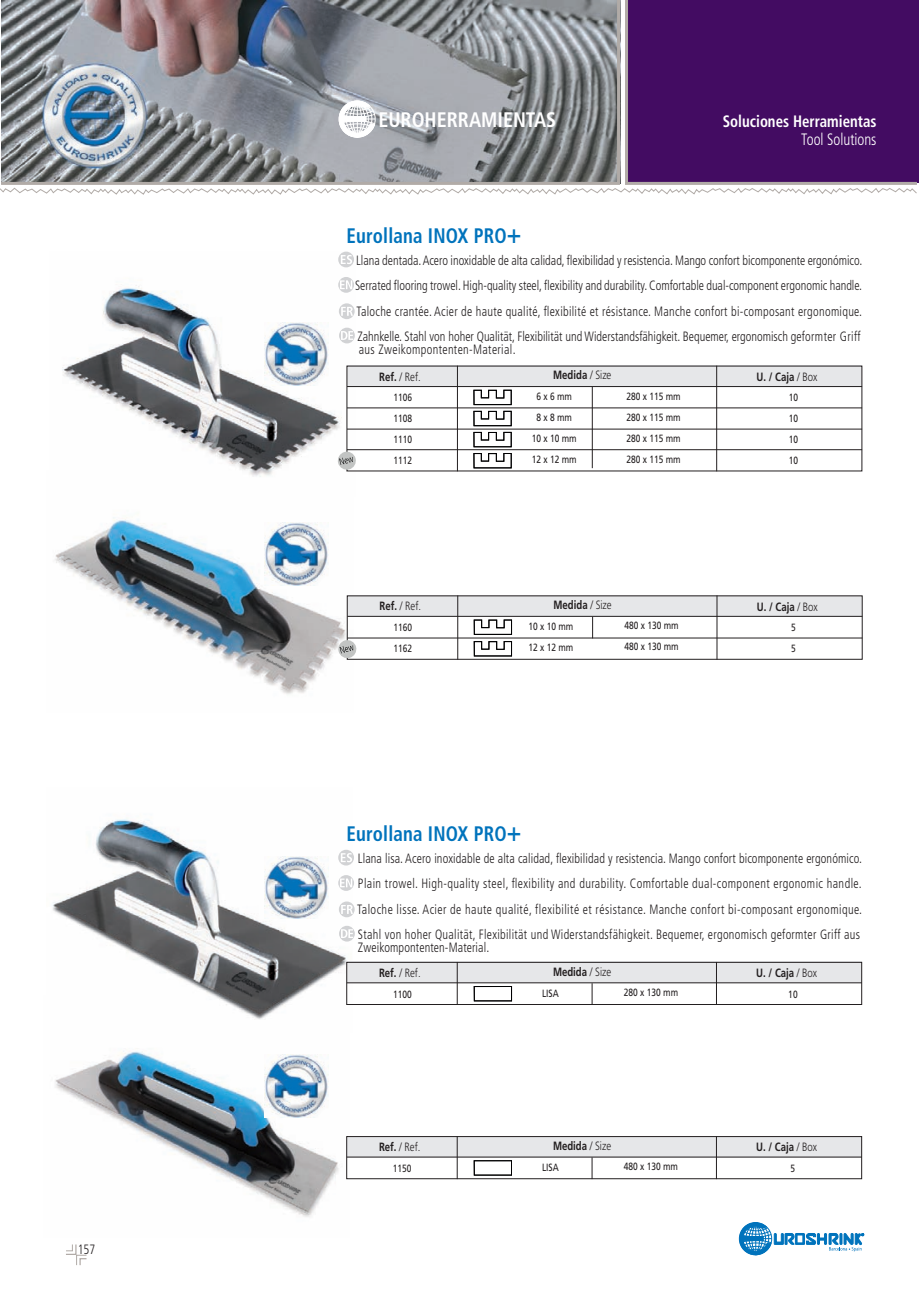
<style>
.page{position:relative;width:919px;height:1289px;background:#fff}
.page>*{position:absolute;margin:0;border:0;box-sizing:border-box;transform-origin:0 0}
.t1{font:700 condensed 21px "Frutiger";letter-spacing:.01em;color:#0073bc;scale:.9 1}
.t2{font:700 condensed 21px "Frutiger";color:#fff;scale:.95 1}
.t3{font:700 condensed 16.5px "Frutiger";color:#fff;scale:.9 1}
.t4{font:300 condensed 16.5px "Frutiger";color:#fff;scale:.9 1}
.t5{font:300 condensed 13.5px/25.5px "Frutiger";letter-spacing:.025em;color:#231f20;text-align:justify;scale:.9 1}
.t6{font:700 12px "Frutiger";color:#231f20;scale:.8 1}
.t7{font:300 12px "Frutiger";color:#231f20;scale:.8 1}
.t8{font:10.5px/21px "Frutiger";color:#231f20;scale:.8 1}
.s1{font-size:27px}
.s2{font-weight:700}
.s3{font-weight:300}
</style>
<div class="page">
<img style="left:55px;top:1051px;width:295px;height:166px">
<img style="left:55px;top:517px;width:298px;height:177px">
<img style="left:62px;top:262px;width:293px;height:215px">
<img style="left:52px;top:819px;width:300px;height:201px">
<svg style="left:0;top:187px;width:917px;height:8px"></svg>
<svg style="left:738px;top:1222px;width:125px;height:33px"></svg>
<svg style="left:66px;top:1244px;width:21px;height:22px"></svg>
<div style="left:338px;top:251px;width:16px;height:16px;background:#d1d2d4;border-radius:50%"></div>
<svg style="left:341px;top:255px;width:11px;height:9px"></svg>
<div style="left:338px;top:277px;width:16px;height:16px;background:#d1d2d4;border-radius:50%"></div>
<svg style="left:340px;top:280px;width:12px;height:9px"></svg>
<div style="left:339px;top:303px;width:15px;height:16px;background:#d1d2d4;border-radius:50%"></div>
<svg style="left:341px;top:307px;width:12px;height:9px"></svg>
<div style="left:339px;top:327px;width:16px;height:16px;background:#d1d2d4;border-radius:50%"></div>
<svg style="left:341px;top:331px;width:12px;height:9px"></svg>
<div style="left:347px;top:365px;width:514px;height:22px;background:#e6e7e9"></div>
<hr style="left:347px;top:386px;width:515px;height:1px;background:#231f20">
<hr style="left:347px;top:429px;width:515px;height:1px;background:#231f20">
<hr style="left:347px;top:449px;width:515px;height:1px;background:#231f20">
<hr style="left:347px;top:407px;width:515px;height:1px;background:#231f20">
<hr style="left:457px;top:366px;width:1px;height:105px;background:#231f20">
<hr style="left:716px;top:366px;width:1px;height:105px;background:#231f20">
<hr style="left:592px;top:387px;width:1px;height:81px;background:#231f20">
<div style="left:625px;top:0;width:293px;height:185px;background:#430c62"></div>
<svg style="left:1px;top:0;width:620px;height:185px;background:#8a8d93"></svg>
<img style="left:265px;top:323px;width:63px;height:62px">
<img style="left:265px;top:523px;width:63px;height:62px">
<img style="left:265px;top:856px;width:63px;height:62px">
<img style="left:265px;top:1054px;width:63px;height:63px">
<svg style="left:336px;top:101px;width:42px;height:36px"></svg>
<svg style="left:473px;top:389px;width:38px;height:16px"></svg>
<svg style="left:473px;top:432px;width:38px;height:15px"></svg>
<svg style="left:473px;top:411px;width:38px;height:15px"></svg>
<svg style="left:473px;top:453px;width:38px;height:15px"></svg>
<div style="left:347px;top:595px;width:515px;height:21px;background:#e6e7e9"></div>
<hr style="left:347px;top:616px;width:515px;height:1px;background:#231f20">
<hr style="left:347px;top:637px;width:515px;height:1px;background:#231f20">
<hr style="left:457px;top:595px;width:1px;height:64px;background:#231f20">
<hr style="left:716px;top:595px;width:1px;height:64px;background:#231f20">
<svg style="left:592px;top:616px;width:1px;height:22px"></svg>
<svg style="left:473px;top:619px;width:39px;height:16px"></svg>
<svg style="left:473px;top:641px;width:39px;height:15px"></svg>
<div style="left:338px;top:849px;width:16px;height:16px;background:#d1d2d4;border-radius:50%"></div>
<svg style="left:341px;top:853px;width:11px;height:9px"></svg>
<div style="left:338px;top:875px;width:16px;height:15px;background:#d1d2d4;border-radius:50%"></div>
<svg style="left:340px;top:878px;width:12px;height:9px"></svg>
<div style="left:339px;top:901px;width:15px;height:16px;background:#d1d2d4;border-radius:50%"></div>
<svg style="left:341px;top:905px;width:12px;height:8px"></svg>
<div style="left:339px;top:925px;width:16px;height:16px;background:#d1d2d4;border-radius:50%"></div>
<svg style="left:341px;top:929px;width:12px;height:9px"></svg>
<div style="left:347px;top:961px;width:514px;height:22px;background:#e6e7e9"></div>
<div style="left:346px;top:961px;width:516px;height:43px;border:1px solid #231f20"></div>
<hr style="left:347px;top:982px;width:514px;height:1px;background:#231f20">
<hr style="left:457px;top:961px;width:1px;height:43px;background:#231f20">
<hr style="left:716px;top:961px;width:1px;height:43px;background:#231f20">
<svg style="left:591px;top:983px;width:1px;height:21px"></svg>
<div style="left:474px;top:986px;width:37px;height:15px;border:1px solid #000001"></div>
<div style="left:347px;top:1135px;width:514px;height:22px;background:#e6e7e9"></div>
<div style="left:346px;top:1136px;width:516px;height:43px;border:1px solid #231f20"></div>
<hr style="left:347px;top:1156px;width:514px;height:1px;background:#231f20">
<hr style="left:457px;top:1136px;width:1px;height:43px;background:#231f20">
<hr style="left:716px;top:1136px;width:1px;height:43px;background:#231f20">
<svg style="left:591px;top:1157px;width:1px;height:22px"></svg>
<div style="left:474px;top:1160px;width:37px;height:15px;border:1px solid #000001"></div>
<svg style="left:337px;top:639px;width:20px;height:20px"></svg>
<svg style="left:337px;top:450px;width:20px;height:20px"></svg>
<p class="t5" style="left:78px;top:1236px;width:21px">157</p>
<h1 class="t2" style="left:378px;top:107px;width:189px">EUROHERRAMIENTAS</h1>
<h1 class="t1" style="left:346px;top:223px;width:196px">Eurollana INOX PRO<span class="s1">+</span></h1>
<p class="t3" style="left:722px;top:112px;width:172px">Soluciones Herramientas</p>
<p class="t4" style="left:801px;top:130px;width:85px">Tool Solutions</p>
<p class="t3" style="left:728px;top:112px;width:165px">Solución Autonivelante</p>
<p class="t4" style="left:760px;top:130px;width:130px">Self-levelling Solution</p>
<p class="t5" style="left:355px;top:247px;width:565px">Llana dentada. Acero inoxidable de alta calidad, flexibilidad y resistencia. Mango confort bicomponente ergonómico.<br>Serrated flooring trowel. High-quality steel, flexibility and durability. Comfortable dual-component ergonomic handle.<br>Taloche crantée. Acier de haute qualité, flexibilité et résistance. Manche confort bi-composant ergonomique.<br>Zahnkelle. Stahl von hoher Qualität, Flexibilität und Widerstandsfähigkeit. Bequemer, ergonomisch geformter Griff</p>
<p class="t5" style="left:359px;top:337px;width:176px">aus Zweikompontenten-Material.</p>
<p class="t8" style="left:393px;top:387px;width:25px;text-align:justify">1106<br>1108<br>1110<br>1112</p>
<p class="t7" style="left:379px;top:370px;width:54px"><span class="s2">Ref.</span> / Ref.</p>
<p class="t6" style="left:553px;top:368px;width:74px">Medida <span class="s3">/ Size</span></p>
<p class="t6" style="left:756px;top:369px;width:78px">U. / Caja <span class="s3">/ Box</span></p>
<p class="t8" style="left:626px;top:385px;width:69px;text-align:justify">280 x 115 mm 280 x 115 mm 280 x 115 mm 280 x 115 mm</p>
<p class="t8" style="left:532px;top:386px;width:58px;text-align:center">6 x 6 mm<br>8 x 8 mm<br>10 x 10 mm<br>12 x 12 mm</p>
<p class="t8" style="left:788px;top:387px;width:13px;text-align:justify">10<br>10<br>10<br>10</p>
<p class="t7" style="left:379px;top:599px;width:54px"><span class="s2">Ref.</span> / Ref.</p>
<p class="t6" style="left:553px;top:598px;width:74px">Medida <span class="s3">/ Size</span></p>
<p class="t6" style="left:756px;top:599px;width:78px">U. / Caja <span class="s3">/ Box</span></p>
<p class="t8" style="left:624px;top:615px;width:69px">480 x 130 mm<br>480 x 130 mm</p>
<p class="t8" style="left:528px;top:615px;width:58px">10 x 10 mm<br>12 x 12 mm</p>
<p class="t8" style="left:791px;top:617px;width:7px">5<br>5</p>
<p class="t8" style="left:393px;top:617px;width:25px">1160<br>1162</p>
<h1 class="t1" style="left:346px;top:821px;width:196px">Eurollana INOX PRO<span class="s1">+</span></h1>
<p class="t5" style="left:357px;top:845px;width:562px">Llana lisa. Acero inoxidable de alta calidad, flexibilidad y resistencia. Mango confort bicomponente ergonómico.<br>Plain trowel. High-quality steel, flexibility and durability. Comfortable dual-component ergonomic handle.<br>Taloche lisse. Acier de haute qualité, flexibilité et résistance. Manche confort bi-composant ergonomique.<br>Stahl von hoher Qualität, Flexibilität und Widerstandsfähigkeit. Bequemer, ergonomisch geformter Griff aus</p>
<p class="t5" style="left:358px;top:934px;width:147px">Zweikompontenten-Material.</p>
<p class="t7" style="left:379px;top:966px;width:54px"><span class="s2">Ref.</span> / Ref.</p>
<p class="t6" style="left:553px;top:964px;width:74px">Medida <span class="s3">/ Size</span></p>
<p class="t6" style="left:756px;top:965px;width:78px">U. / Caja <span class="s3">/ Box</span></p>
<p class="t8" style="left:542px;top:982px;width:22px">LISA</p>
<p class="t8" style="left:624px;top:981px;width:69px">280 x 130 mm</p>
<p class="t8" style="left:788px;top:983px;width:13px">10</p>
<p class="t8" style="left:393px;top:983px;width:25px">1100</p>
<p class="t7" style="left:379px;top:1140px;width:54px"><span class="s2">Ref.</span> / Ref.</p>
<p class="t6" style="left:553px;top:1138px;width:74px">Medida <span class="s3">/ Size</span></p>
<p class="t6" style="left:756px;top:1140px;width:78px">U. / Caja <span class="s3">/ Box</span></p>
<p class="t8" style="left:542px;top:1156px;width:22px">LISA</p>
<p class="t8" style="left:624px;top:1155px;width:69px">480 x 130 mm</p>
<p class="t8" style="left:790px;top:1157px;width:7px">5</p>
<p class="t8" style="left:393px;top:1157px;width:25px">1150</p>
</div>
